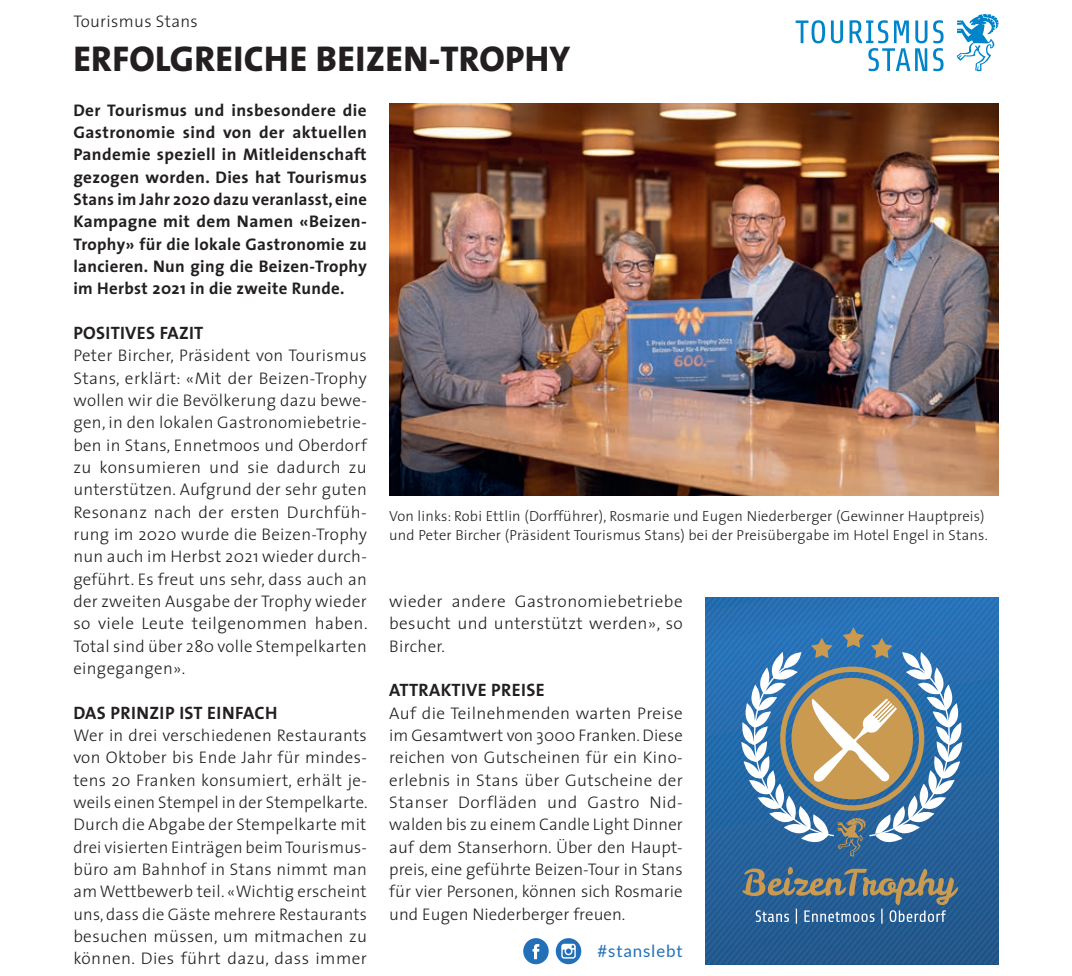
<style>
.page{position:relative;width:1072px;height:976px;background:#fff}
.page>*{position:absolute;margin:0;border:0;box-sizing:border-box;transform-origin:0 0}
.t1{font:800 36px "The Sans";letter-spacing:.01em;color:#231f20}
.t2{font:18px "The Sans Bold Caps";letter-spacing:.02em;color:#231f20}
.t3{font:300 16.88px/22.3px "The Sans";letter-spacing:.02em;color:#231f20;text-align:justify}
.t4{font:700 16.88px/22.3px "The Sans";letter-spacing:.02em;color:#231f20;text-align:justify}
.t5{font:16.88px "Lato";letter-spacing:.05em;color:#2270b8}
.t6{font:300 14.62px/18.7px "The Sans";letter-spacing:.015em;color:#231f20}
</style>
<div class="page">
<img style="left:389px;top:103px;width:609px;height:392px">
<svg style="left:956px;top:14px;width:42px;height:57px"></svg>
<svg style="left:795px;top:20px;width:30px;height:23px"></svg>
<svg style="left:831px;top:20px;width:12px;height:23px"></svg>
<svg style="left:849px;top:20px;width:78px;height:51px"></svg>
<svg style="left:933px;top:20px;width:10px;height:51px"></svg>
<svg style="left:556px;top:938px;width:25px;height:26px"></svg>
<svg style="left:523px;top:938px;width:25px;height:26px"></svg>
<svg style="left:705px;top:597px;width:294px;height:367px;background:#507b9f"></svg>
<p class="t3" style="left:73px;top:9px;width:126px">Tourismus Stans</p>
<h1 class="t1" style="left:73px;top:29px;width:498px">ERFOLGREICHE BEIZEN-TROPHY</h1>
<p class="t4" style="left:73px;top:99px;width:295px">Der Tourismus und insbesondere die Gastronomie sind von der aktuellen Pandemie speziell in Mitleidenschaft gezogen worden. Dies hat Tourismus Stans im Jahr 2020 dazu veranlasst, eine Kampagne mit dem Namen «Beizen-Trophy» für die lokale Gastronomie zu lancieren. Nun ging die Beizen-Trophy im Herbst 2021 in die zweite Runde.</p>
<p class="t2" style="left:73px;top:318px;width:131px">POSITIVES FAZIT</p>
<p class="t3" style="left:73px;top:344px;width:296px">Peter Bircher, Präsident von Tourismus Stans, erklärt: «Mit der Beizen-Trophy wollen wir die Bevölkerung dazu bewe&shy;gen, in den lokalen Gastronomiebetrie&shy;ben in Stans, Ennetmoos und Oberdorf zu konsumieren und sie dadurch zu unterstützen. Aufgrund der sehr guten Resonanz nach der ersten Durchfüh&shy;rung im 2020 wurde die Beizen-Trophy nun auch im Herbst 2021 wieder durch&shy;geführt. Es freut uns sehr, dass auch an der zweiten Ausgabe der Trophy wieder so viele Leute teilgenommen haben.<br>Total sind über 280 volle Stempelkarten eingegangen».</p>
<p class="t2" style="left:73px;top:697px;width:205px">DAS PRINZIP IST EINFACH</p>
<p class="t3" style="left:73px;top:723px;width:296px">Wer in drei verschiedenen Restaurants von Oktober bis Ende Jahr für mindes&shy;tens 20 Franken konsumiert, erhält je&shy;weils einen Stempel in der Stempelkarte.<br>Durch die Abgabe der Stempelkarte mit drei visierten Einträgen beim Tourismus&shy;büro am Bahnhof in Stans nimmt man am Wettbewerb teil. «Wichtig erscheint uns, dass die Gäste mehrere Restaurants besuchen müssen, um mitmachen zu können. Dies führt dazu, dass immer</p>
<p class="t6" style="left:389px;top:507px;width:600px">Von links: Robi Ettlin (Dorfführer), Rosmarie und Eugen Niederberger (Gewinner Hauptpreis) und Peter Bircher (Präsident Tourismus Stans) bei der Preisübergabe im Hotel Engel in Stans.</p>
<p class="t3" style="left:389px;top:590px;width:295px">wieder andere Gastronomiebetriebe besucht und unterstützt werden», so Bircher.</p>
<p class="t2" style="left:389px;top:675px;width:157px">ATTRAKTIVE PREISE</p>
<p class="t3" style="left:389px;top:701px;width:295px">Auf die Teilnehmenden warten Preise im Gesamtwert von 3000 Franken. Diese reichen von Gutscheinen für ein Kino&shy;erlebnis in Stans über Gutscheine der Stanser Dorfläden und Gastro Nid&shy;walden bis zu einem Candle Light Dinner auf dem Stanserhorn. Über den Haupt&shy;preis, eine geführte Beizen-Tour in Stans für vier Personen, können sich Rosmarie und Eugen Niederberger freuen.</p>
<p class="t5" style="left:597px;top:942px;width:87px">#stanslebt</p>
</div>
